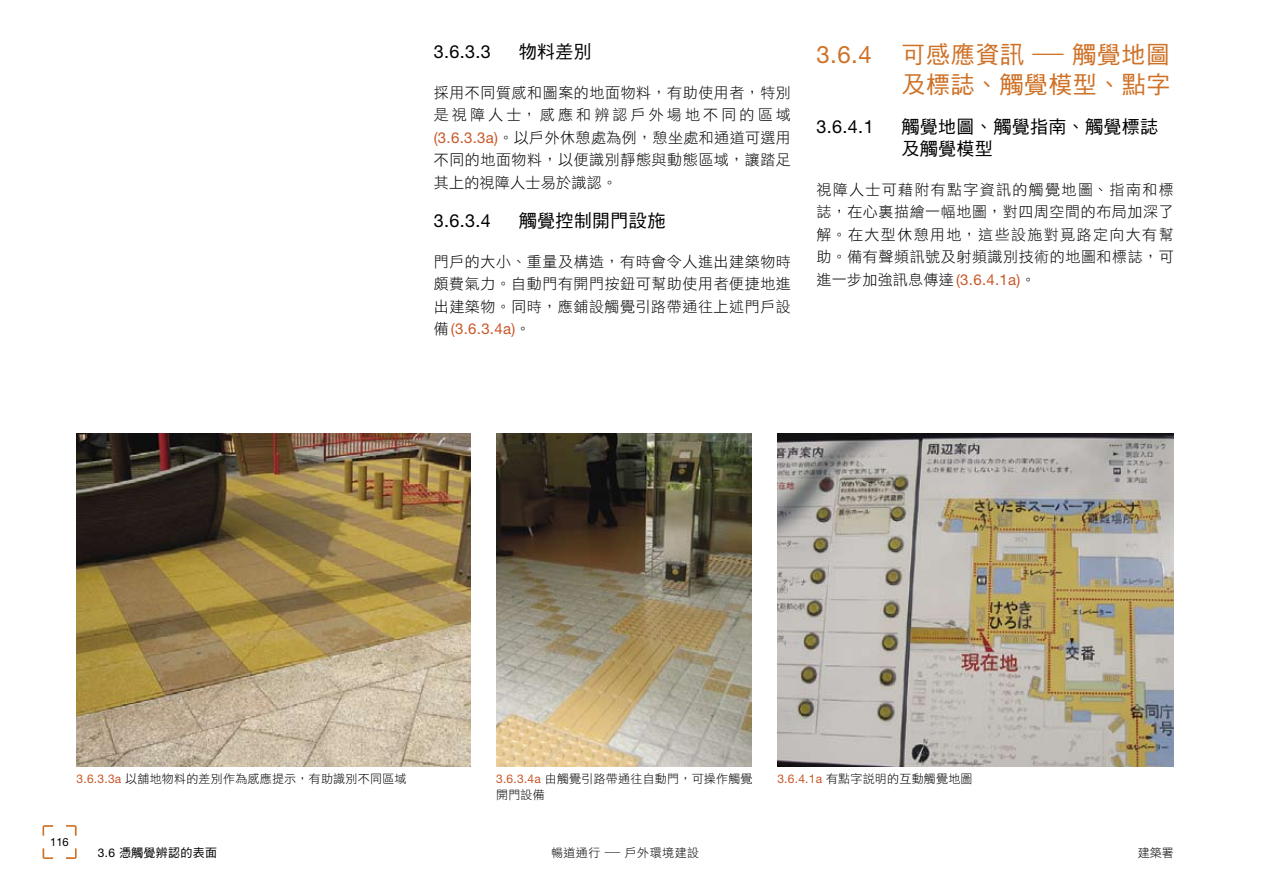
<style>
.page{position:relative;width:1263px;height:893px;background:#fff}
.page>*{position:absolute;margin:0;border:0;box-sizing:border-box;transform-origin:0 0}
.t1{font:24px/30px "DF Hei HK W5";letter-spacing:.03em;color:#cf7126;text-align:right}
.t2{font:18px/22.5px "DF Hei HK W5";letter-spacing:.02em;color:#000}
.t3{font:18px "Helvetica Neue";color:#000}
.t4{font:15px/22.5px "DF Hei HK W3";letter-spacing:.04em;color:#000;text-align:justify}
.t5{font:15px "Helvetica Neue";color:#c95727}
.t6{font:12px/16.5px "DF Hei HK W3";letter-spacing:.02em;color:#000}
.t7{font:12px "DF Hei HK W5";letter-spacing:.025em;color:#000}
.t8{font:12px "DF Hei HK W3";letter-spacing:.04em;color:#000}
.t9{font:11.25px "Helvetica Neue";color:#000}
.s1{font-family:"Helvetica Neue";color:#c95727}
.s2{font-family:"DF Hei HK W3";color:#000}
.s3{font-family:"Helvetica Neue"}
</style>
<div class="page">
<svg style="left:43px;top:825px;width:10px;height:11px"></svg>
<svg style="left:43px;top:848px;width:10px;height:11px"></svg>
<svg style="left:66px;top:825px;width:11px;height:11px"></svg>
<svg style="left:66px;top:848px;width:11px;height:11px"></svg>
<img style="left:777px;top:434px;width:397px;height:332px">
<img style="left:496px;top:434px;width:256px;height:332px">
<img style="left:77px;top:434px;width:394px;height:332px">
<p class="t3" style="left:434px;top:41px;width:59px">3.6.3.3</p>
<p class="t2" style="left:519px;top:40px;width:75px">物料差別</p>
<p class="t4" style="left:434px;top:81px;width:359px">採用不同質感和圖案的地面物料，有助使用者，特別是視障人士，感應和辨認戶外場地不同的區域<span class="s1">(3.6.3.3a)</span>。以戶外休憩處為例，憩坐處和通道可選用不同的地面物料，以便識別靜態與動態區域，讓踏足其上的視障人士易於識認。</p>
<p class="t3" style="left:434px;top:210px;width:59px">3.6.3.4</p>
<p class="t2" style="left:519px;top:209px;width:148px">觸覺控制開門設施</p>
<p class="t4" style="left:434px;top:250px;width:359px">門戶的大小、重量及構造，有時會令人進出建築物時頗費氣力。自動門有開門按鈕可幫助使用者便捷地進出建築物。同時，應鋪設觸覺引路帶通往上述門戶設</p>
<p class="t5" style="left:434px;top:320px;width:98px"><span class="s2">備</span>(3.6.3.4a)<span class="s2">。</span></p>
<h1 class="t1" style="left:816px;top:39px;width:355px"><span class="s3">3.6.4</span> 可感應資訊 — 觸覺地圖及標誌、觸覺模型、點字</h1>
<p class="t3" style="left:816px;top:116px;width:59px">3.6.4.1</p>
<p class="t2" style="left:901px;top:115px;width:258px">觸覺地圖、觸覺指南、觸覺標誌及觸覺模型</p>
<p class="t4" style="left:816px;top:178px;width:359px">視障人士可藉附有點字資訊的觸覺地圖、指南和標誌，在心裏描繪一幅地圖，對四周空間的布局加深了解。在大型休憩用地，這些設施對覓路定向大有幫助。備有聲頻訊號及射頻識別技術的地圖和標誌，可進一步加強訊息傳達<span class="s1">(3.6.4.1a)</span>。</p>
<p class="t6" style="left:77px;top:770px;width:331px"><span class="s1">3.6.3.3a</span> 以舖地物料的差別作為感應提示，有助識別不同區域</p>
<p class="t6" style="left:496px;top:770px;width:258px"><span class="s1">3.6.3.4a</span> 由觸覺引路帶通往自動門，可操作觸覺開門設備</p>
<p class="t6" style="left:777px;top:770px;width:197px"><span class="s1">3.6.4.1a</span> 有點字說明的互動觸覺地圖</p>
<p class="t9" style="left:50px;top:835px;width:20px">116</p>
<p class="t7" style="left:98px;top:846px;width:121px"><span class="s3">3.6</span> 憑觸覺辨認的表面</p>
<p class="t8" style="left:551px;top:846px;width:150px">暢道通行 — 戶外環境建設</p>
<p class="t6" style="left:1138px;top:844px;width:37px">建築署</p>
</div>
